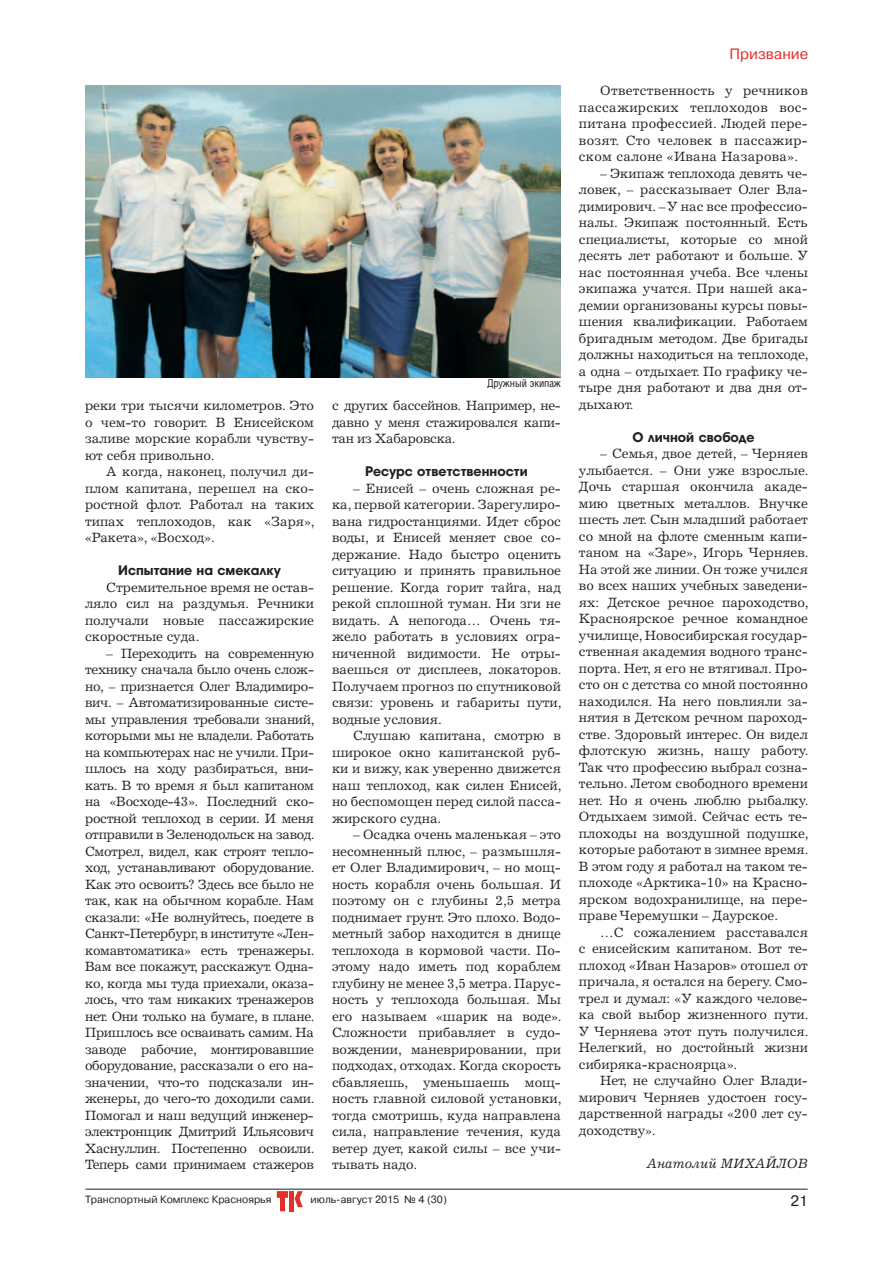
<style>
.page{position:relative;width:893px;height:1263px;background:#fff}
.page>*{position:absolute;margin:0;border:0;box-sizing:border-box;transform-origin:0 0}
.t1{font:15px "zn Pragmatica";color:#e12f2a}
.t2{font:15px "zn Pragmatica";color:#231f20}
.t3{font:13.5px/16.5px "zn Excelsior";color:#231f20;text-align:justify}
.t4{font:800 13.5px "zn Avante Bs";color:#231f20}
.t5{font:italic 13.5px "zn Excelsior";color:#231f20}
.t6{font:10.5px "zn Pragmatica";color:#231f20}
.t7{font:10.5px "zn Letterica";color:#231f20}
</style>
<div class="page">
<hr style="left:85px;top:1189px;width:723px;height:1px;background:#231f20">
<svg style="left:277px;top:1191px;width:11px;height:20px"></svg>
<div style="left:289px;top:1191px;width:5px;height:20px;background:#e12f2a"></div>
<svg style="left:295px;top:1191px;width:8px;height:16px"></svg>
<img style="left:85px;top:85px;width:476px;height:292px">
<p class="t3" style="left:85px;top:397px;width:230px">реки три тысячи километров. Это о чем-то говорит. В Енисейском заливе морские корабли чувству&shy;ют себя привольно.</p>
<p class="t3" style="left:85px;top:463px;width:231px;text-indent:21px">А когда, наконец, получил ди&shy;плом капитана, перешел на ско&shy;ростной флот. Работал на таких типах теплоходов, как «Заря», «Ракета», «Восход».</p>
<p class="t4" style="left:118px;top:563px;width:164px">Испытание на смекалку</p>
<p class="t3" style="left:85px;top:579px;width:230px;text-indent:21px">Стремительное время не остав&shy;ляло сил на раздумья. Речники получали новые пассажирские скоростные суда.</p>
<p class="t3" style="left:85px;top:645px;width:231px;text-indent:21px">– Переходить на современную технику сначала было очень слож&shy;но, – признается Олег Владимиро&shy;вич. – Автоматизированные систе&shy;мы управления требовали знаний, которыми мы не владели. Работать на компьютерах нас не учили. При&shy;шлось на ходу разбираться, вни&shy;кать. В то время я был капитаном на «Восходе-43». Последний ско&shy;ростной теплоход в серии. И меня отправили в Зеленодольск на завод.<br>Смотрел, видел, как строят тепло&shy;ход, устанавливают оборудование.<br>Как это освоить? Здесь все было не так, как на обычном корабле. Нам сказали: «Не волнуйтесь, поедете в Санкт-Петербург, в институте «Лен&shy;комавтоматика» есть тренажеры.<br>Вам все покажут, расскажут. Одна&shy;ко, когда мы туда приехали, оказа&shy;лось, что там никаких тренажеров нет. Они только на бумаге, в плане.<br>Пришлось все осваивать самим. На заводе рабочие, монтировавшие оборудование, рассказали о его на&shy;значении, что-то подсказали ин&shy;женеры, до чего-то доходили сами.<br>Помогал и наш ведущий инженер&shy;электронщик Дмитрий Ильясович Хаснуллин. Постепенно освоили.<br>Теперь сами принимаем стажеров</p>
<p class="t7" style="left:487px;top:377px;width:75px">Дружный экипаж</p>
<p class="t3" style="left:332px;top:397px;width:230px">с других бассейнов. Например, не&shy;давно у меня стажировался капи&shy;тан из Хабаровска.</p>
<p class="t4" style="left:365px;top:464px;width:164px">Ресурс ответственности</p>
<p class="t3" style="left:332px;top:480px;width:231px;text-indent:21px">– Енисей – очень сложная ре&shy;ка, первой категории. Зарегулиро&shy;вана гидростанциями. Идет сброс воды, и Енисей меняет свое со&shy;держание. Надо быстро оценить ситуацию и принять правильное решение. Когда горит тайга, над рекой сплошной туман. Ни зги не видать. А непогода… Очень тя&shy;жело работать в условиях огра&shy;ниченной видимости. Не отры&shy;ваешься от дисплеев, локаторов.<br>Получаем прогноз по спутниковой связи: уровень и габариты пути, водные условия.</p>
<p class="t3" style="left:332px;top:727px;width:231px;text-indent:21px">Слушаю капитана, смотрю в широкое окно капитанской руб&shy;ки и вижу, как уверенно движется наш теплоход, как силен Енисей, но беспомощен перед силой пасса&shy;жирского судна.</p>
<p class="t3" style="left:332px;top:826px;width:231px;text-indent:21px">– Осадка очень маленькая – это несомненный плюс, – размышля&shy;ет Олег Владимирович, – но мощ&shy;ность корабля очень большая. И поэтому он с глубины 2,5 метра поднимает грунт. Это плохо. Водо&shy;метный забор находится в днище теплохода в кормовой части. По&shy;этому надо иметь под кораблем глубину не менее 3,5 метра. Парус&shy;ность у теплохода большая. Мы его называем «шарик на воде».<br>Сложности прибавляет в судо&shy;вождении, маневрировании, при подходах, отходах. Когда скорость сбавляешь, уменьшаешь мощ&shy;ность главной силовой установки, тогда смотришь, куда направлена сила, направление течения, куда ветер дует, какой силы – все учи&shy;тывать надо.</p>
<p class="t1" style="left:730px;top:46px;width:80px">Призвание</p>
<p class="t3" style="left:579px;top:82px;width:230px;text-indent:21px">Ответственность у речников пассажирских теплоходов вос&shy;питана профессией. Людей пере&shy;возят. Сто человек в пассажир&shy;ском салоне «Ивана Назарова».</p>
<p class="t3" style="left:579px;top:165px;width:231px;text-indent:21px">– Экипаж теплохода девять че&shy;ловек, – рассказывает Олег Вла&shy;димирович. – У нас все профессио&shy;налы. Экипаж постоянный. Есть специалисты, которые со мной десять лет работают и больше. У нас постоянная учеба. Все члены экипажа учатся. При нашей ака&shy;демии организованы курсы повы&shy;шения квалификации. Работаем бригадным методом. Две бригады должны находиться на теплоходе, а одна – отдыхает. По графику че&shy;тыре дня работают и два дня от&shy;дыхают.</p>
<p class="t4" style="left:632px;top:429px;width:124px">О личной свободе</p>
<p class="t3" style="left:579px;top:445px;width:231px;text-indent:21px">– Семья, двое детей, – Черняев улыбается. – Они уже взрослые.<br>Дочь старшая окончила акаде&shy;мию цветных металлов. Внучке шесть лет. Сын младший работает со мной на флоте сменным капи&shy;таном на «Заре», Игорь Черняев.<br>На этой же линии. Он тоже учился во всех наших учебных заведени&shy;ях: Детское речное пароходство, Красноярское речное командное училище, Новосибирская государ&shy;ственная академия водного транс&shy;порта. Нет, я его не втягивал. Про&shy;сто он с детства со мной постоянно находился. На него повлияли за&shy;нятия в Детском речном пароход&shy;стве. Здоровый интерес. Он видел флотскую жизнь, нашу работу.<br>Так что профессию выбрал созна&shy;тельно. Летом свободного времени нет. Но я очень люблю рыбалку.<br>Отдыхаем зимой. Сейчас есть те&shy;плоходы на воздушной подушке, которые работают в зимнее время.<br>В этом году я работал на таком те&shy;плоходе «Арктика-10» на Красно&shy;ярском водохранилище, на пере&shy;праве Черемушки – Даурское.</p>
<p class="t3" style="left:579px;top:924px;width:231px;text-indent:21px">…С сожалением расставался с енисейским капитаном. Вот те&shy;плоход «Иван Назаров» отошел от причала, я остался на берегу. Смо&shy;трел и думал: «У каждого челове&shy;ка свой выбор жизненного пути.<br>У Черняева этот путь получился.<br>Нелегкий, но достойный жизни сибиряка-красноярца».</p>
<p class="t3" style="left:579px;top:1072px;width:230px;text-indent:21px">Нет, не случайно Олег Влади&shy;мирович Черняев удостоен госу&shy;дарственной награды «200 лет су&shy;доходству».</p>
<p class="t5" style="left:647px;top:1155px;width:163px">Анатолий МИХАЙЛОВ</p>
<p class="t6" style="left:85px;top:1193px;width:188px">Транспортный Комплекс Красноярья</p>
<p class="t6" style="left:311px;top:1193px;width:138px">июль-август 2015 № 4 (30)</p>
<p class="t2" style="left:790px;top:1193px;width:19px">21</p>
</div>
